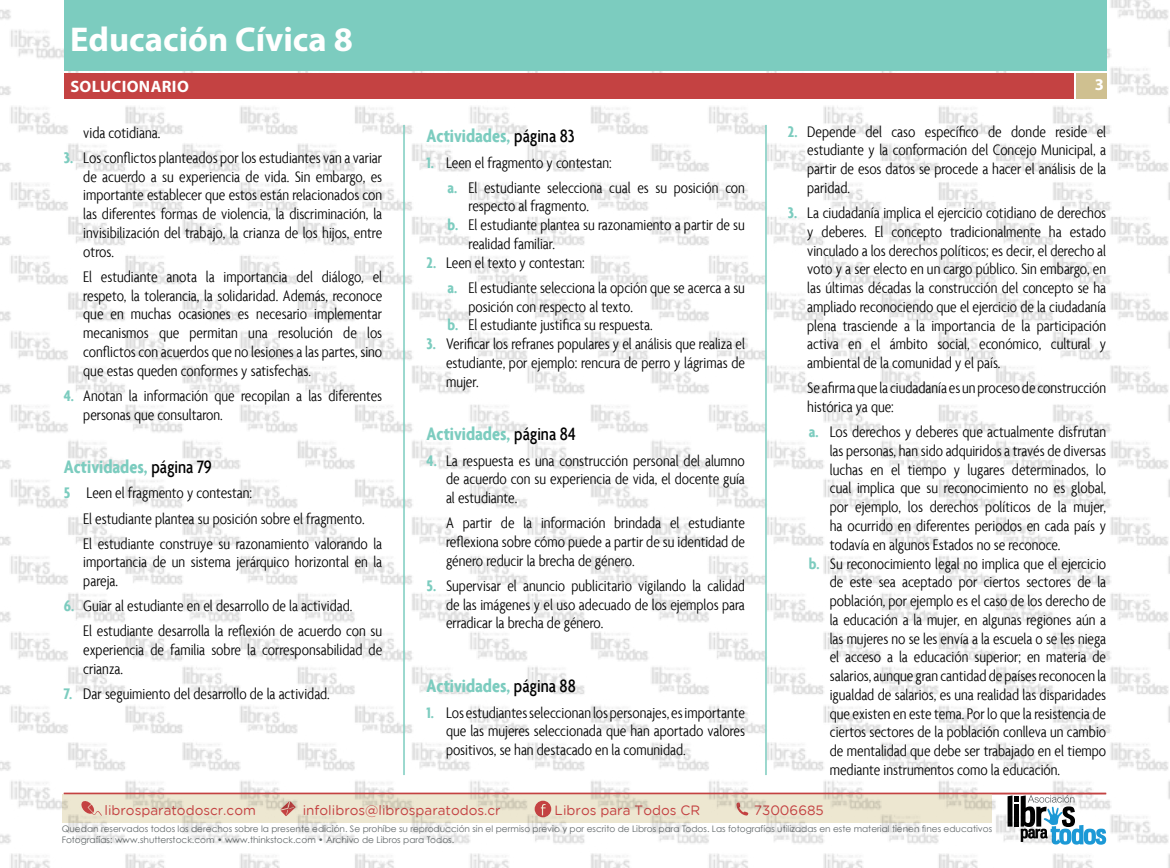
<style>
.page{position:relative;width:1170px;height:868px;background:#fff}
.page>*{position:absolute;margin:0;border:0;box-sizing:border-box;transform-origin:0 0}
.t1{font:700 34.5px "Myriad Pro";color:#fff}
.t2{font:700 condensed 19.5px "Agenda";color:#7cccbf}
.t3{font:300 condensed 16.5px/18.8px "Agenda";color:#000;text-align:justify}
.t4{font:700 16.5px "Myriad Pro";letter-spacing:.02em;color:#fff}
.t5{font:13.5px "Gotham Rounded";color:#c44242}
.t6{font:9px/10.8px "Century Gothic";color:#62686a}
.s1{font-weight:700;color:#7cccbf}
.s2{font-weight:500;font-size:19.2px;color:#000}
</style>
<div class="page">
<img style="left:0;top:0;width:1169px;height:867px">
<div style="left:1076px;top:73px;width:30px;height:26px;background:#cfc090"></div>
<hr style="left:64px;top:792px;width:1042px;height:2px;background:#c44242">
<div style="left:65px;top:0;width:1041px;height:70px;background:#7cccbf"></div>
<div style="left:65px;top:73px;width:1008px;height:26px;background:#c44242"></div>
<hr style="left:765px;top:125px;width:1px;height:650px;background:#7cccbf">
<hr style="left:403px;top:125px;width:2px;height:650px;background:#7cccbf">
<h1 class="t1" style="left:70px;top:16px;width:284px">Educación Cívica 8</h1>
<p class="t4" style="left:70px;top:76px;width:120px">Solucionario</p>
<p class="t4" style="left:1094px;top:74px;width:11px">3</p>
<p class="t3" style="left:83px;top:123px;width:78px">vida cotidiana.</p>
<p class="t3" style="left:83px;top:149px;width:300px;text-indent:-20px"><span class="s1">3.</span> Los conflictos planteados por los estudiantes van a variar de acuerdo a su experiencia de vida. Sin embargo, es importante establecer que estos están relacionados con las diferentes formas de violencia, la discriminación, la invisibilización del trabajo, la crianza de los hijos, entre otros.</p>
<p class="t3" style="left:83px;top:267px;width:300px">El estudiante anota la importancia del diálogo, el respeto, la tolerancia, la solidaridad. Además, reconoce que en muchas ocasiones es necesario implementar mecanismos que permitan una resolución de los conflictos con acuerdos que no lesiones a las partes, sino que estas queden conformes y satisfechas.</p>
<p class="t3" style="left:83px;top:386px;width:300px;text-indent:-20px"><span class="s1">4.</span> Anotan la información que recopilan a las diferentes personas que consultaron.</p>
<p class="t2" style="left:64px;top:455px;width:150px">Actividades, <span class="s2">página 79</span></p>
<p class="t3" style="left:83px;top:481px;width:300px;line-height:25.2px;text-align:left;text-indent:-20px"><span class="s1">5</span> Leen el fragmento y contestan:<br>El estudiante plantea su posición sobre el fragmento.<br>El estudiante construye su razonamiento valorando la</p>
<p class="t3" style="left:83px;top:553px;width:300px">importancia de un sistema jerárquico horizontal en la pareja.</p>
<p class="t3" style="left:83px;top:593px;width:300px;line-height:25.2px;text-indent:-20px"><span class="s1">6.</span> Guiar al estudiante en el desarrollo de la actividad.<br>El estudiante desarrolla la reflexión de acuerdo con su</p>
<p class="t3" style="left:83px;top:641px;width:300px">experiencia de familia sobre la corresponsabilidad de crianza.</p>
<p class="t3" style="left:64px;top:684px;width:267px"><span class="s1">7.</span> Dar seguimiento del desarrollo de la actividad.</p>
<p class="t2" style="left:426px;top:124px;width:150px">Actividades, <span class="s2">página 83</span></p>
<p class="t3" style="left:447px;top:150px;width:299px;line-height:25.2px;text-indent:-21px"><span class="s1">1.</span> Leen el fragmento y contestan:<br><span class="s1">a.</span> El estudiante selecciona cual es su posición con</p>
<p class="t3" style="left:468px;top:197px;width:122px">respecto al fragmento.</p>
<p class="t3" style="left:447px;top:216px;width:299px"><span class="s1">b.</span> El estudiante plantea su razonamiento a partir de su</p>
<p class="t3" style="left:468px;top:235px;width:88px">realidad familiar.</p>
<p class="t3" style="left:447px;top:250px;width:299px;line-height:25.2px;text-indent:-21px"><span class="s1">2.</span> Leen el texto y contestan:<br><span class="s1">a.</span> El estudiante selecciona la opción que se acerca a su</p>
<p class="t3" style="left:447px;top:297px;width:207px;text-align:center">posición con respecto al texto.<br><span class="s1">b.</span> El estudiante justifica su respuesta.</p>
<p class="t3" style="left:446px;top:335px;width:300px;text-indent:-20px"><span class="s1">3.</span> Verificar los refranes populares y el análisis que realiza el estudiante, por ejemplo: rencura de perro y lágrimas de mujer.</p>
<p class="t2" style="left:426px;top:422px;width:151px">Actividades, <span class="s2">página 84</span></p>
<p class="t3" style="left:446px;top:451px;width:300px;text-indent:-20px"><span class="s1">4.</span> La respuesta es una construcción personal del alumno de acuerdo con su experiencia de vida, el docente guía al estudiante.</p>
<p class="t3" style="left:446px;top:514px;width:300px">A partir de la información brindada el estudiante reflexiona sobre cómo puede a partir de su identidad de género reducir la brecha de género.</p>
<p class="t3" style="left:446px;top:576px;width:300px;text-indent:-20px"><span class="s1">5.</span> Supervisar el anuncio publicitario vigilando la calidad de las imágenes y el uso adecuado de los ejemplos para erradicar la brecha de género.</p>
<p class="t2" style="left:426px;top:674px;width:151px">Actividades, <span class="s2">página 88</span></p>
<p class="t3" style="left:446px;top:703px;width:300px;text-indent:-20px"><span class="s1">1.</span> Los estudiantes seleccionan los personajes, es importante que las mujeres seleccionada que han aportado valores positivos, se han destacado en la comunidad.</p>
<p class="t3" style="left:807px;top:122px;width:300px;text-indent:-20px"><span class="s1">2.</span> Depende del caso específico de donde reside el estudiante y la conformación del Concejo Municipal, a partir de esos datos se procede a hacer el análisis de la paridad.</p>
<p class="t3" style="left:807px;top:204px;width:300px;text-indent:-20px"><span class="s1">3.</span> La ciudadanía implica el ejercicio cotidiano de derechos y deberes. El concepto tradicionalmente ha estado vinculado a los derechos políticos; es decir, el derecho al voto y a ser electo en un cargo público. Sin embargo, en las últimas décadas la construcción del concepto se ha ampliado reconociendo que el ejercicio de la ciudadanía plena trasciende a la importancia de la participación activa en el ámbito social, económico, cultural y ambiental de la comunidad y el país.</p>
<p class="t3" style="left:807px;top:379px;width:300px">Se afirma que la ciudadanía es un proceso de construcción histórica ya que:</p>
<p class="t3" style="left:808px;top:423px;width:299px"><span class="s1">a.</span> Los derechos y deberes que actualmente disfrutan</p>
<p class="t3" style="left:829px;top:441px;width:278px">las personas, han sido adquiridos a través de diversas</p>
<p class="t3" style="left:829px;top:460px;width:278px">luchas en el tiempo y lugares determinados, lo</p>
<p class="t3" style="left:829px;top:479px;width:278px">cual implica que su reconocimiento no es global,</p>
<p class="t3" style="left:829px;top:498px;width:278px">por ejemplo, los derechos políticos de la mujer,</p>
<p class="t3" style="left:829px;top:516px;width:278px">ha ocurrido en diferentes periodos en cada país y</p>
<p class="t3" style="left:829px;top:535px;width:232px">todavía en algunos Estados no se reconoce.</p>
<p class="t3" style="left:808px;top:554px;width:299px"><span class="s1">b.</span> Su reconocimiento legal no implica que el ejercicio</p>
<p class="t3" style="left:829px;top:573px;width:278px">de este sea aceptado por ciertos sectores de la</p>
<p class="t3" style="left:829px;top:591px;width:278px">población, por ejemplo es el caso de los derecho de</p>
<p class="t3" style="left:829px;top:610px;width:278px">la educación a la mujer, en algunas regiones aún a</p>
<p class="t3" style="left:829px;top:629px;width:278px">las mujeres no se les envía a la escuela o se les niega</p>
<p class="t3" style="left:829px;top:648px;width:278px">el acceso a la educación superior; en materia de</p>
<p class="t3" style="left:829px;top:666px;width:278px">salarios, aunque gran cantidad de países reconocen la</p>
<p class="t3" style="left:829px;top:685px;width:278px">igualdad de salarios, es una realidad las disparidades</p>
<p class="t3" style="left:829px;top:704px;width:278px">que existen en este tema. Por lo que la resistencia de</p>
<p class="t3" style="left:829px;top:723px;width:278px">ciertos sectores de la población conlleva un cambio</p>
<p class="t3" style="left:829px;top:741px;width:278px">de mentalidad que debe ser trabajado en el tiempo</p>
<p class="t3" style="left:829px;top:760px;width:232px">mediante instrumentos como la educación.</p>
<p class="t5" style="left:104px;top:802px;width:153px">librosparatodoscr.com</p>
<p class="t5" style="left:303px;top:802px;width:199px">infolibros@librosparatodos.cr</p>
<p class="t5" style="left:554px;top:802px;width:147px">Libros para Todos CR</p>
<p class="t5" style="left:754px;top:802px;width:71px">73006685</p>
<p class="t6" style="left:62px;top:823px;width:932px">Quedan reservados todos los derechos sobre la presente edición. Se prohíbe su reproducción sin el permiso previo y por escrito de Libros para Todos. Las fotografías utilizadas en este material tienen fines educativos<br>Fotografías: www.shutterstock.com • www.thinkstock.com • Archivo de Libros para Todos.</p>
</div>
